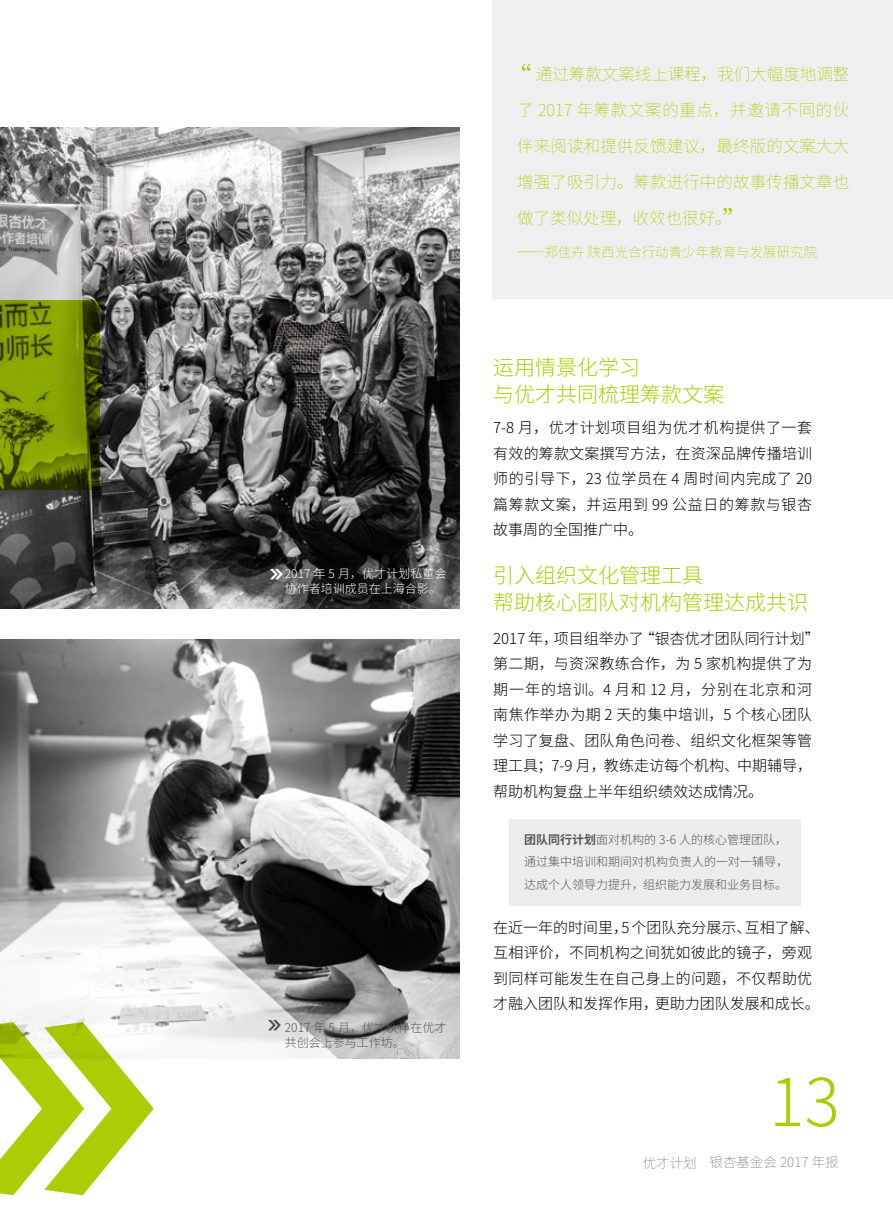
<style>
.page{position:relative;width:893px;height:1212px;background:#fff}
.page>*{position:absolute;margin:0;border:0;box-sizing:border-box;transform-origin:0 0}
.t1{font:300 66px "Source Han Sans CN";color:#abcd03}
.t2{font:300 21px/27px "Source Han Sans CN";color:#aacd06}
.t3{font:200 16.5px/36px "Source Han Sans CN";letter-spacing:.005em;color:#abcd03;text-align:justify}
.t4{font:300 15px/25.5px "Source Han Sans CN";letter-spacing:.015em;color:#000}
.t5{font:200 13.5px "Source Han Sans CN";color:#abcd03}
.t6{font:200 13.5px "Source Han Sans CN";color:#727171}
.t7{font:300 12px/22.5px "Source Han Sans CN";color:#595757;text-align:justify}
.t8{font:300 12px/14.4px "Source Han Sans CN";color:#fff}
.t9{font:300 12px/14.4px "Source Han Sans CN";color:#585757}
.s1{font-weight:700}
</style>
<div class="page">
<div style="left:509px;top:819px;width:292px;height:86px;background:#ececec"></div>
<img style="left:0;top:128px;width:459px;height:480px">
<img style="left:0;top:639px;width:460px;height:419px">
<svg style="left:0;top:300px;width:100px;height:189px;background:#6b8001"></svg>
<svg style="left:270px;top:569px;width:13px;height:10px"></svg>
<svg style="left:268px;top:1020px;width:13px;height:10px"></svg>
<div style="left:492px;top:0;width:401px;height:299px;background:#ececec"></div>
<svg style="left:522px;top:64px;width:8px;height:7px"></svg>
<svg style="left:723px;top:208px;width:9px;height:7px"></svg>
<svg style="left:0;top:1022px;width:154px;height:173px"></svg>
<p class="t8" style="left:285px;top:567px;width:163px">2017 年 5 月，优才计划私董会协作者培训成员在上海合影。</p>
<p class="t9" style="left:285px;top:1021px;width:163px">2017 年 5 月，优才伙伴在优才共创会上参与工作坊。</p>
<p class="t3" style="left:517px;top:56px;width:334px;text-indent:19px">通过筹款文案线上课程，我们大幅度地调整了 2017 年筹款文案的重点，并邀请不同的伙伴来阅读和提供反馈建议，最终版的文案大大增强了吸引力。筹款进行中的故事传播文章也做了类似处理，收效也很好。</p>
<p class="t5" style="left:517px;top:245px;width:301px">——郑佳卉 陕西光合行动青少年教育与发展研究院</p>
<h2 class="t2" style="left:493px;top:354px;width:232px">运用情景化学习<br>与优才共同梳理筹款文案</h2>
<p class="t4" style="left:493px;top:415px;width:320px;text-align:justify">7-8 月，优才计划项目组为优才机构提供了一套有效的筹款文案撰写方法，在资深品牌传播培训师的引导下，23 位学员在 4 周时间内完成了 20篇筹款文案，并运用到 99 公益日的筹款与银杏故事周的全国推广中。</p>
<h2 class="t2" style="left:493px;top:562px;width:316px">引入组织文化管理工具<br>帮助核心团队对机构管理达成共识</h2>
<p class="t4" style="left:493px;top:626px;width:328px">2017 年，项目组举办了“银杏优才团队同行计划”第二期，与资深教练合作，为 5 家机构提供了为期一年的培训。4 月和 12 月，分别在北京和河南焦作举办为期 2 天的集中培训，5 个核心团队学习了复盘、团队角色问卷、组织文化框架等管理工具；7-9 月，教练走访每个机构、中期辅导，帮助机构复盘上半年组织绩效达成情况。</p>
<p class="t7" style="left:524px;top:828px;width:265px"><span class="s1">团队同行计划</span>面对机构的 3-6 人的核心管理团队，通过集中培训和期间对机构负责人的一对一辅导，达成个人领导力提升，组织能力发展和业务目标。</p>
<p class="t4" style="left:493px;top:915px;width:328px">在近一年的时间里，5 个团队充分展示、互相了解、互相评价，不同机构之间犹如彼此的镜子，旁观到同样可能发生在自己身上的问题，不仅帮助优才融入团队和发挥作用，更助力团队发展和成长。</p>
<h1 class="t1" style="left:769px;top:1065px;width:72px">13</h1>
<p class="t6" style="left:643px;top:1155px;width:197px">优才计划 银杏基金会 2017 年报</p>
</div>
